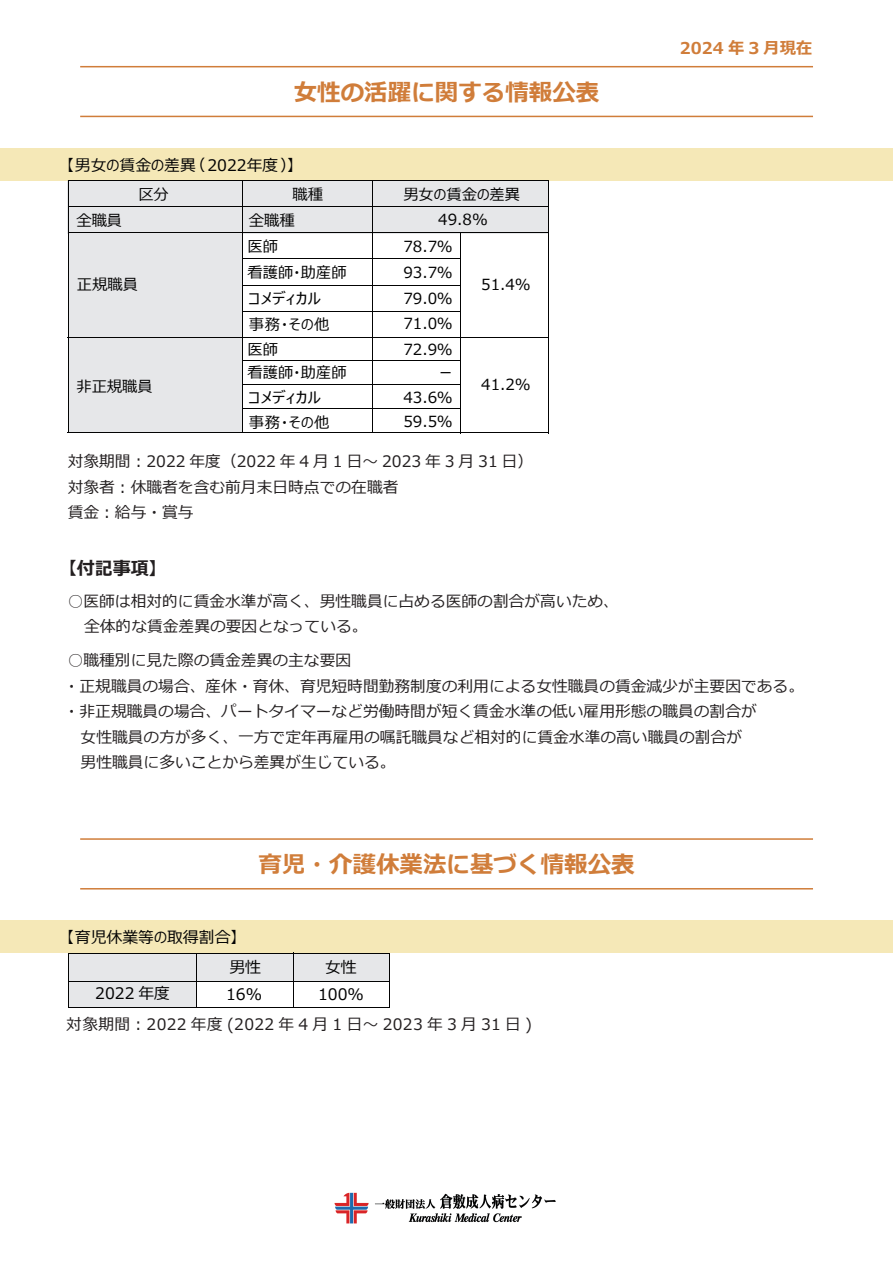
<style>
.page{position:relative;width:893px;height:1263px;background:#fff}
.page>*{position:absolute;margin:0;border:0;box-sizing:border-box;transform-origin:0 0}
.t1{font:700 23.55px "Meiryo";color:#d07d3a}
.t2{font:700 18px "Meiryo";color:#231f20}
.t3{font:700 16.35px "Meiryo";color:#d07d3a}
.t4{font:15.9px "Meiryo UI";color:#030303}
.t5{font:15.75px/25.5px "Meiryo";color:#231f20}
.t6{font:15.75px "Meiryo";letter-spacing:.02em;color:#231f20}
.t7{font:15.3px/26.1px "Meiryo UI";color:#030303}
.t8{font:15.3px/25.8px "Meiryo UI";letter-spacing:.04em;color:#030303}
.t9{font:15.3px/25.3px "Meiryo UI";letter-spacing:.04em;color:#030303;scale:1.05 1}
</style>
<div class="page">
<div style="left:68px;top:180px;width:480px;height:53px;background:#e6e7e9"></div>
<div style="left:68px;top:180px;width:174px;height:252px;background:#e6e7e9"></div>
<img style="left:334px;top:1192px;width:222px;height:32px">
<div style="left:0;top:148px;width:893px;height:32px;background:#f5e8b7"></div>
<hr style="left:80px;top:66px;width:733px;height:1px;background:#d07d3a">
<hr style="left:80px;top:116px;width:733px;height:1px;background:#d07d3a">
<div style="left:0;top:920px;width:893px;height:33px;background:#f5e8b7"></div>
<hr style="left:80px;top:838px;width:733px;height:2px;background:#d07d3a">
<hr style="left:80px;top:888px;width:733px;height:1px;background:#d07d3a">
<hr style="left:68px;top:180px;width:174px;height:1px;background:#030303">
<hr style="left:243px;top:180px;width:129px;height:1px;background:#030303">
<hr style="left:373px;top:180px;width:175px;height:1px;background:#030303">
<hr style="left:68px;top:206px;width:174px;height:1px;background:#030303">
<hr style="left:243px;top:206px;width:129px;height:1px;background:#030303">
<hr style="left:373px;top:206px;width:175px;height:1px;background:#030303">
<hr style="left:68px;top:233px;width:174px;height:1px;background:#030303">
<hr style="left:243px;top:233px;width:129px;height:1px;background:#030303">
<hr style="left:373px;top:233px;width:175px;height:1px;background:#030303">
<hr style="left:460px;top:233px;width:1px;height:200px;background:#030303">
<svg style="left:242px;top:180px;width:1px;height:79px"></svg>
<hr style="left:243px;top:259px;width:129px;height:1px;background:#030303">
<svg style="left:372px;top:180px;width:1px;height:79px"></svg>
<hr style="left:373px;top:259px;width:87px;height:1px;background:#030303">
<hr style="left:242px;top:259px;width:1px;height:174px;background:#030303">
<hr style="left:372px;top:259px;width:1px;height:173px;background:#030303">
<svg style="left:68px;top:181px;width:1px;height:106px"></svg>
<hr style="left:243px;top:285px;width:218px;height:1px;background:#030303">
<svg style="left:548px;top:180px;width:1px;height:107px"></svg>
<hr style="left:68px;top:287px;width:1px;height:145px;background:#030303">
<hr style="left:243px;top:311px;width:129px;height:1px;background:#030303">
<hr style="left:373px;top:311px;width:88px;height:1px;background:#030303">
<hr style="left:68px;top:337px;width:480px;height:1px;background:#030303">
<hr style="left:243px;top:360px;width:218px;height:1px;background:#030303">
<hr style="left:242px;top:384px;width:218px;height:1px;background:#030303">
<hr style="left:242px;top:408px;width:219px;height:1px;background:#030303">
<hr style="left:68px;top:432px;width:480px;height:1px;background:#030303">
<hr style="left:548px;top:287px;width:1px;height:146px;background:#030303">
<div style="left:68px;top:953px;width:129px;height:54px;background:#e6e7e9"></div>
<div style="left:181px;top:953px;width:208px;height:29px;background:#e6e7e9"></div>
<hr style="left:69px;top:981px;width:112px;height:1px;background:#030303">
<hr style="left:182px;top:981px;width:207px;height:1px;background:#030303">
<hr style="left:68px;top:953px;width:321px;height:1px;background:#030303">
<hr style="left:68px;top:953px;width:1px;height:54px;background:#030303">
<hr style="left:196px;top:953px;width:1px;height:54px;background:#030303">
<hr style="left:293px;top:953px;width:1px;height:54px;background:#030303">
<hr style="left:389px;top:953px;width:1px;height:54px;background:#030303">
<hr style="left:69px;top:1007px;width:112px;height:1px;background:#030303">
<hr style="left:182px;top:1007px;width:208px;height:1px;background:#030303">
<h1 class="t1" style="left:294px;top:76px;width:307px">女性の活躍に関する情報公表</h1>
<p class="t4" style="left:66px;top:154px;width:231px">【男女の賃金の差異（2022年度）】</p>
<p class="t7" style="left:138px;top:182px;width:32px">区分</p>
<p class="t7" style="left:293px;top:182px;width:32px">職種</p>
<p class="t7" style="left:403px;top:182px;width:118px">男女の賃金の差異</p>
<p class="t7" style="left:76px;top:208px;width:47px">全職員</p>
<p class="t7" style="left:438px;top:207px;width:51px">49.8%</p>
<p class="t7" style="left:249px;top:208px;width:47px">全職種</p>
<p class="t7" style="left:77px;top:273px;width:63px">正規職員</p>
<p class="t7" style="left:76px;top:374px;width:78px">非正規職員</p>
<p class="t7" style="left:247px;top:234px;width:32px">医師</p>
<p class="t8" style="left:247px;top:261px;width:101px">看護師・助産師コメディカル<br>事務・その他</p>
<p class="t7" style="left:247px;top:339px;width:101px;line-height:23px">医師<br>看護師・助産師</p>
<p class="t9" style="left:249px;top:385px;width:78px">コメディカル事務・その他</p>
<p class="t7" style="left:403px;top:234px;width:51px">78.7％<br>93.7％</p>
<p class="t7" style="left:403px;top:287px;width:51px;line-height:24.5px">79.0％<br>71.0％</p>
<p class="t7" style="left:403px;top:337px;width:51px">72.9％</p>
<p class="t7" style="left:403px;top:385px;width:51px">43.6％</p>
<p class="t7" style="left:439px;top:360px;width:14px">ー</p>
<p class="t7" style="left:403px;top:409px;width:51px">59.5％</p>
<p class="t7" style="left:481px;top:273px;width:51px">51.4％</p>
<p class="t7" style="left:481px;top:372px;width:51px">41.2％</p>
<p class="t5" style="left:68px;top:450px;width:467px">対象期間︓2022 年度（2022 年 4 月 1 日～ 2023 年 3 月 31 日）対象者︓休職者を含む前月末日時点での在職者<br>賃金︓給与・賞与</p>
<p class="t3" style="left:680px;top:36px;width:134px">2024 年 3 月現在</p>
<p class="t2" style="left:59px;top:556px;width:109px">【付記事項】</p>
<p class="t5" style="left:84px;top:589px;width:536px;text-indent:-16px">○医師は相対的に賃金水準が高く、男性職員に占める医師の割合が高いため、全体的な賃金差異の要因となっている。</p>
<p class="t5" style="left:68px;top:649px;width:285px">○職種別に見た際の賃金差異の主な要因</p>
<p class="t5" style="left:64px;top:674px;width:742px">・正規職員の場合、産休・育休、育児短時間勤務制度の利用による女性職員の賃金減少が主要因である。</p>
<p class="t5" style="left:64px;top:700px;width:694px">・非正規職員の場合、パートタイマーなど労働時間が短く賃金水準の低い雇用形態の職員の割合が</p>
<p class="t5" style="left:81px;top:725px;width:663px">女性職員の方が多く、一方で定年再雇用の嘱託職員など相対的に賃金水準の高い職員の割合が</p>
<p class="t5" style="left:81px;top:751px;width:316px">男性職員に多いことから差異が生じている。</p>
<p class="t4" style="left:66px;top:926px;width:174px">【育児休業等の取得割合】</p>
<h1 class="t1" style="left:258px;top:848px;width:378px">育児・介護休業法に基づく情報公表</h1>
<p class="t4" style="left:229px;top:956px;width:33px">男性</p>
<p class="t4" style="left:325px;top:956px;width:33px">女性</p>
<p class="t4" style="left:95px;top:982px;width:76px">2022 年度</p>
<p class="t4" style="left:226px;top:983px;width:38px">16%</p>
<p class="t4" style="left:318px;top:983px;width:47px">100%</p>
<p class="t6" style="left:66px;top:1013px;width:467px">対象期間︓2022 年度 (2022 年 4 月 1 日～ 2023 年 3 月 31 日 )</p>
</div>
